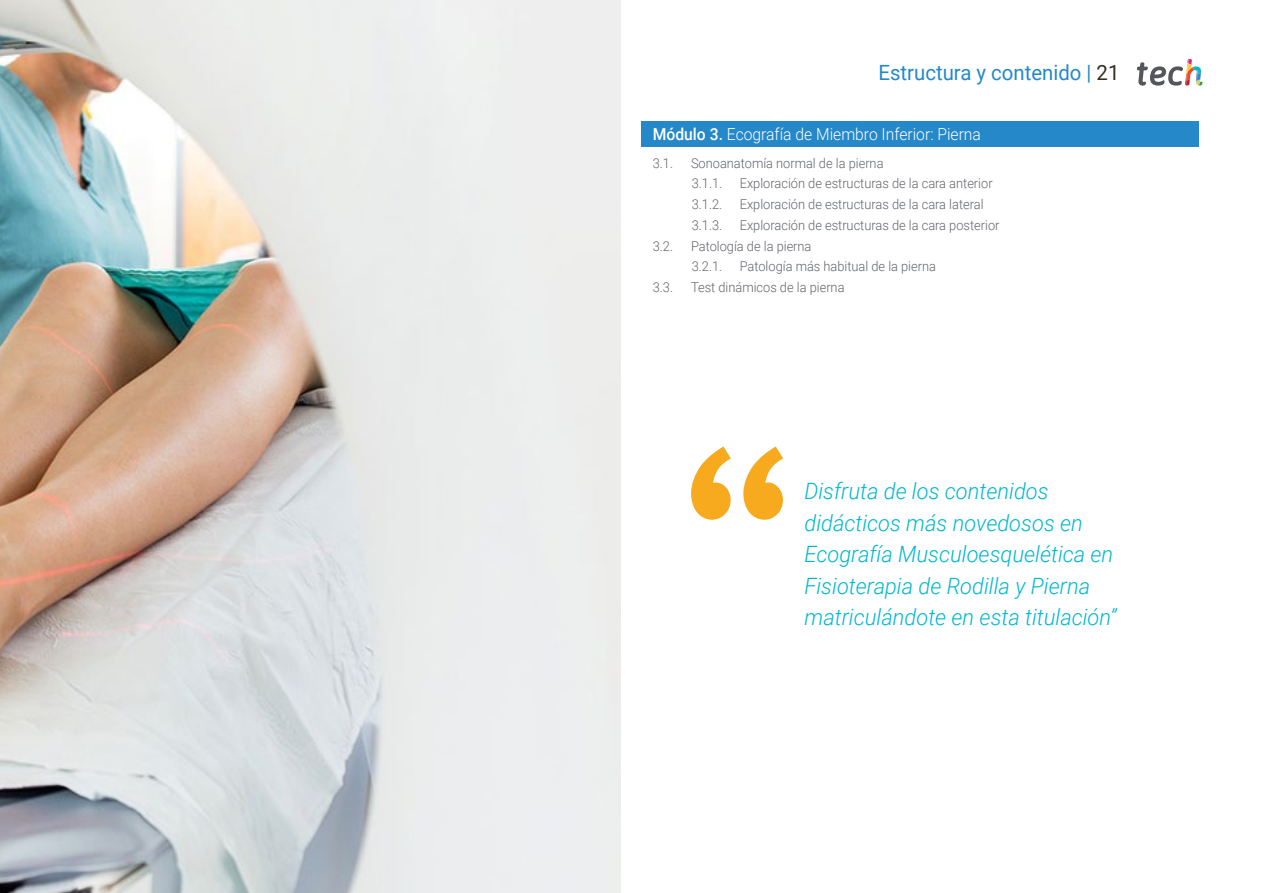
<style>
.page{position:relative;width:1263px;height:893px;background:#fff}
.page>*{position:absolute;margin:0;border:0;box-sizing:border-box;transform-origin:0 0}
.t1{font:italic 300 22.5px/31.5px "Roboto";color:#00b7d1}
.t2{font:21px "Roboto";color:#2488c9}
.t3{font:300 16.5px "Roboto";color:#fff;scale:.95 1}
.t4{font:300 13.5px/20.7px "Roboto";color:#61646a;scale:.95 1}
.s1{color:#312e20}
.s2{font-weight:500}
</style>
<div class="page">
<img style="left:0;top:0;width:621px;height:893px">
<svg style="left:1137px;top:59px;width:65px;height:27px"></svg>
<div style="left:642px;top:122px;width:557px;height:25px;background:#2488c9"></div>
<svg style="left:691px;top:446px;width:92px;height:74px"></svg>
<h2 class="t2" style="left:878px;top:57px;width:242px">Estructura y contenido | <span class="s1">21</span></h2>
<p class="t3" style="left:653px;top:123px;width:347px"><span class="s2">Módulo 3.</span> Ecografía de Miembro Inferior: Pierna</p>
<p class="t4" style="left:653px;top:152px;width:23px">3.1.</p>
<p class="t4" style="left:691px;top:152px;width:204px">Sonoanatomía normal de la pierna<br>3.1.1.</p>
<p class="t4" style="left:740px;top:173px;width:268px">Exploración de estructuras de la cara anterior</p>
<p class="t4" style="left:692px;top:193px;width:34px">3.1.2.</p>
<p class="t4" style="left:740px;top:193px;width:258px">Exploración de estructuras de la cara lateral</p>
<p class="t4" style="left:692px;top:214px;width:34px">3.1.3.</p>
<p class="t4" style="left:740px;top:214px;width:275px">Exploración de estructuras de la cara posterior</p>
<p class="t4" style="left:653px;top:235px;width:23px">3.2.</p>
<p class="t4" style="left:691px;top:235px;width:128px">Patología de la pierna<br>3.2.1.</p>
<p class="t4" style="left:740px;top:256px;width:208px">Patología más habitual de la pierna</p>
<p class="t4" style="left:653px;top:276px;width:23px">3.3.</p>
<p class="t4" style="left:691px;top:276px;width:163px">Test dinámicos de la pierna</p>
<h1 class="t1" style="left:804px;top:474px;width:314px">Disfruta de los contenidos didácticos más novedosos en<br>Ecografía Musculoesquelética en<br>Fisioterapia de Rodilla y Pierna matriculándote en esta titulación”</h1>
</div>
